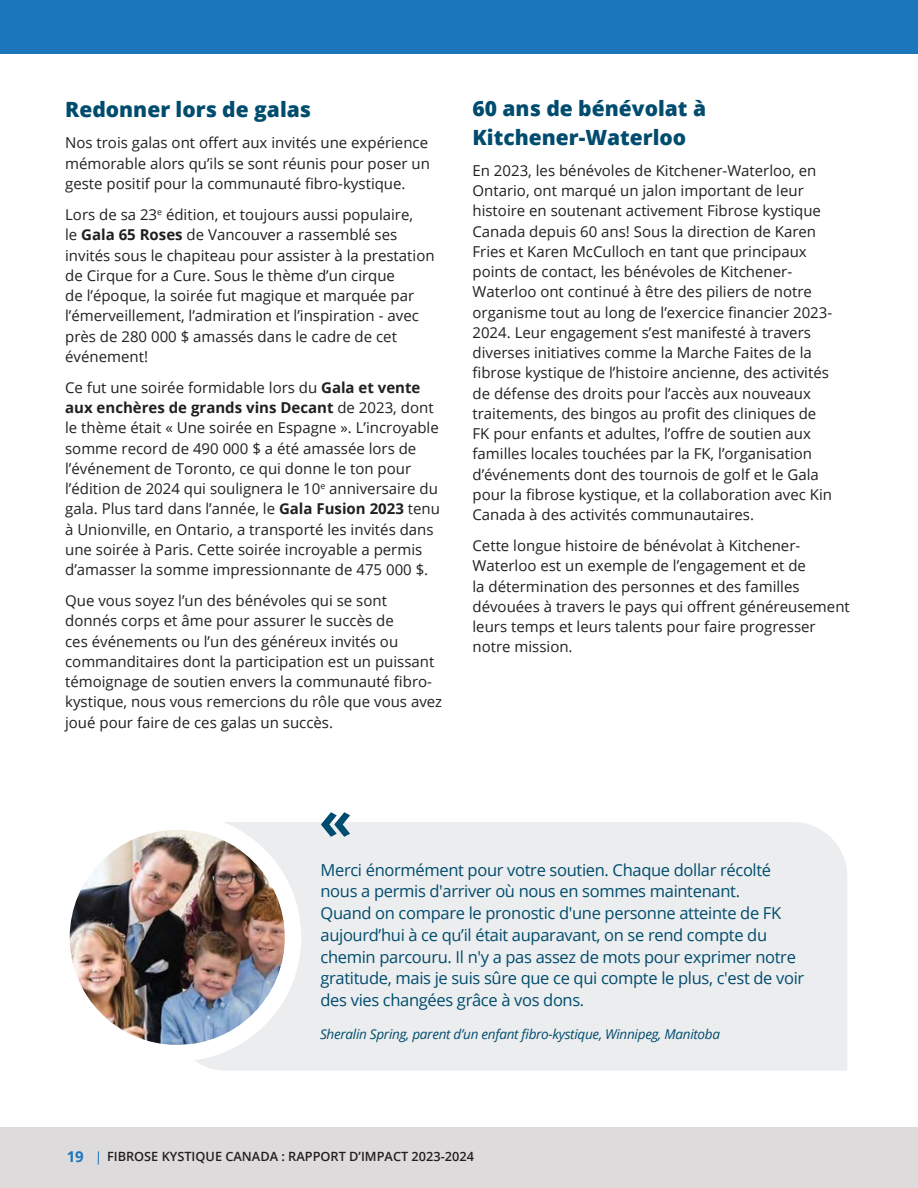
<style>
.page{position:relative;width:918px;height:1188px;background:#fff}
.page>*{position:absolute;margin:0;border:0;box-sizing:border-box;transform-origin:0 0}
.t1{font:700 54px "Open Sans";color:#004c6e}
.t2{font:800 21px/28.5px "Open Sans";color:#004c6e}
.t3{font:16.5px/21.8px "Open Sans";letter-spacing:-.02em;color:#004c6e}
.t4{font:15px/20.2px "Open Sans";color:#221f1f}
.t5{font:700 15px "Open Sans";color:#1c76bc}
.t6{font:italic 13.5px "Open Sans";letter-spacing:-.02em;color:#004c6e}
.t7{font:600 12.75px "Open Sans";color:#221f1f}
.s1{font-weight:700}
</style>
<div class="page">
<div style="left:195px;top:822px;width:652px;height:249px;background:#ecedee"></div>
<div style="left:0;top:1128px;width:918px;height:60px;background:#dddbdc"></div>
<svg style="left:98px;top:1151px;width:1px;height:14px"></svg>
<img style="left:70px;top:829px;width:223px;height:224px">
<div style="left:53px;top:813px;width:248px;height:248px;border:16px solid #fff;border-radius:50%"></div>
<div style="left:0;top:0;width:918px;height:54px;background:#1c76bc"></div>
<h2 class="t2" style="left:65px;top:98px;width:247px">Redonner lors de galas</h2>
<p class="t4" style="left:65px;top:133px;width:366px;text-align:justify">Nos trois galas ont offert aux invités une expérience mémorable alors qu’ils se sont réunis pour poser un geste positif pour la communauté fibro-kystique.</p>
<p class="t4" style="left:65px;top:204px;width:371px">Lors de sa 23<sup>e</sup> édition, et toujours aussi populaire,<br>le <span class="s1">Gala 65 Roses</span> de Vancouver a rassemblé ses invités sous le chapiteau pour assister à la prestation de Cirque for a Cure. Sous le thème d’un cirque<br>de l’époque, la soirée fut magique et marquée par l’émerveillement, l’admiration et l’inspiration - avec près de 280 000 $ amassés dans le cadre de cet événement!</p>
<p class="t4" style="left:65px;top:379px;width:376px">Ce fut une soirée formidable lors du <span class="s1">Gala et vente aux enchères de grands vins Decant</span> de 2023, dont le thème était « Une soirée en Espagne ». L’incroyable somme record de 490 000 $ a été amassée lors de l’événement de Toronto, ce qui donne le ton pour l’édition de 2024 qui soulignera le 10<sup>e</sup> anniversaire du gala. Plus tard dans l’année, le <span class="s1">Gala Fusion 2023</span> tenu à Unionville, en Ontario, a transporté les invités dans une soirée à Paris. Cette soirée incroyable a permis d’amasser la somme impressionnante de 475 000 $.</p>
<p class="t4" style="left:65px;top:592px;width:379px">Que vous soyez l’un des bénévoles qui se sont donnés corps et âme pour assurer le succès de<br>ces événements ou l’un des généreux invités ou commanditaires dont la participation est un puissant témoignage de soutien envers la communauté fibro&shy;kystique, nous vous remercions du rôle que vous avez joué pour faire de ces galas un succès.</p>
<h2 class="t2" style="left:472px;top:96px;width:235px">60 ans de bénévolat à<br>Kitchener-Waterloo</h2>
<p class="t4" style="left:472px;top:160px;width:361px">En 2023, les bénévoles de Kitchener-Waterloo, en Ontario, ont marqué un jalon important de leur histoire en soutenant activement Fibrose kystique Canada depuis 60 ans! Sous la direction de Karen Fries et Karen McCulloch en tant que principaux points de contact, les bénévoles de Kitchener-Waterloo ont continué à être des piliers de notre organisme tout au long de l’exercice financier 2023- 2024. Leur engagement s’est manifesté à travers diverses initiatives comme la Marche Faites de la fibrose kystique de l’histoire ancienne, des activités de défense des droits pour l’accès aux nouveaux traitements, des bingos au profit des cliniques de FK pour enfants et adultes, l’offre de soutien aux familles locales touchées par la FK, l’organisation d’événements dont des tournois de golf et le Gala pour la fibrose kystique, et la collaboration avec Kin Canada à des activités communautaires.</p>
<p class="t4" style="left:472px;top:535px;width:379px">Cette longue histoire de bénévolat à Kitchener-Waterloo est un exemple de l’engagement et de<br>la détermination des personnes et des familles dévouées à travers le pays qui offrent généreusement leurs temps et leurs talents pour faire progresser notre mission.</p>
<h1 class="t1" style="left:319px;top:798px;width:35px">«</h1>
<p class="t3" style="left:321px;top:858px;width:485px">Merci énormément pour votre soutien. Chaque dollar récolté nous a permis d'arriver où nous en sommes maintenant.<br>Quand on compare le pronostic d'une personne atteinte de FK aujourd’hui à ce qu’il était auparavant, on se rend compte du chemin parcouru. Il n'y a pas assez de mots pour exprimer notre gratitude, mais je suis sûre que ce qui compte le plus, c'est de voir des vies changées grâce à vos dons.</p>
<p class="t6" style="left:320px;top:1024px;width:402px">Sheralin Spring, parent d’un enfant fibro-kystique, Winnipeg, Manitoba</p>
<p class="t5" style="left:67px;top:1151px;width:19px">19</p>
<p class="t7" style="left:107px;top:1152px;width:368px">FIBROSE KYSTIQUE CANADA : RAPPORT D’IMPACT 2023-2024</p>
</div>
